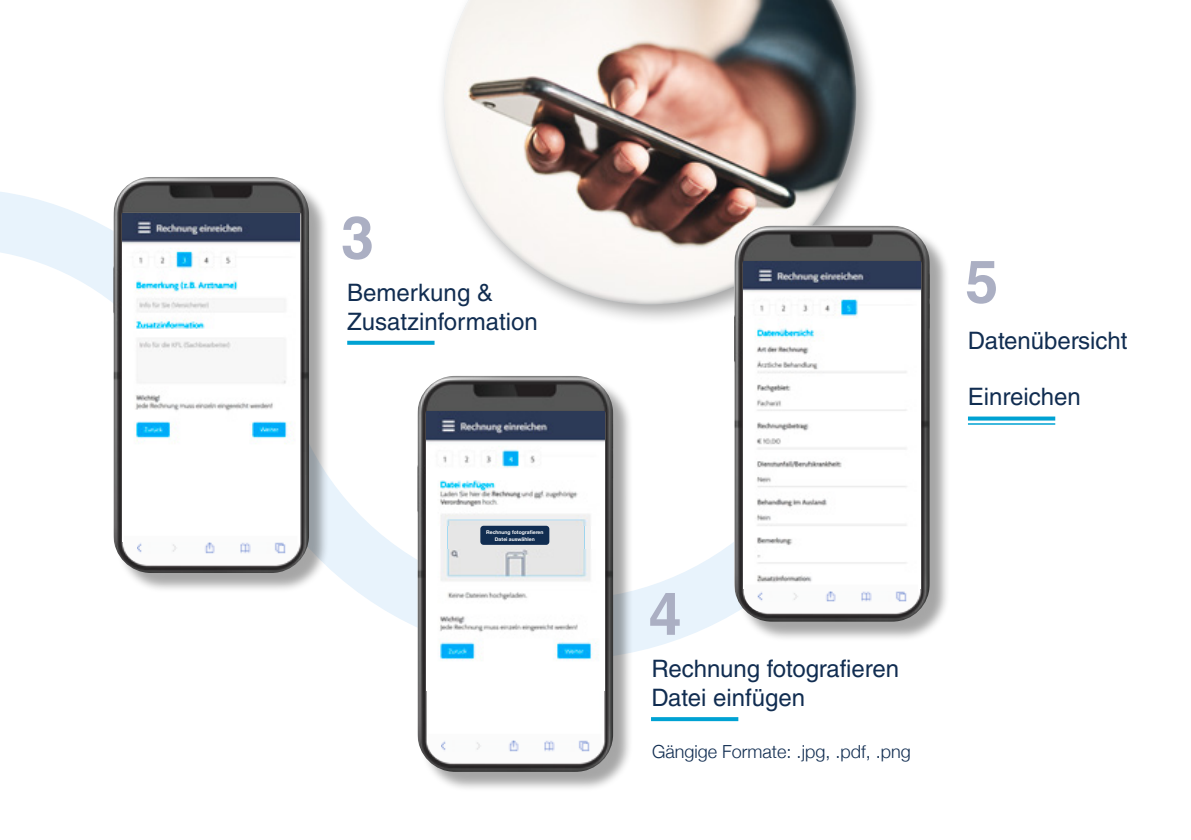
<style>
.page{position:relative;width:1191px;height:840px;background:#fff}
.page>*{position:absolute;margin:0;border:0;box-sizing:border-box;transform-origin:0 0}
.t1{font:700 59.4px "Helvetica";color:#abafc3}
.t2{font:24px/28.8px "Helvetica LT Std";color:#112d51}
.t3{font:300 18px "Helvetica Neue";color:#112d51}
.t4{font:700 5px/6.4px "Helvetica Neue";color:#fff;text-align:center}
</style>
<div class="page">
<svg style="left:0;top:192px;width:113px;height:111px"></svg>
<div style="left:436px;top:0;width:441px;height:325px;background:#000;opacity:.35"></div>
<img style="left:444px;top:0;width:412px;height:143px">
<svg style="left:329px;top:143px;width:548px;height:579px"></svg>
<svg style="left:347px;top:340px;width:87px;height:4px"></svg>
<svg style="left:968px;top:416px;width:87px;height:4px"></svg>
<hr style="left:968px;top:423px;width:87px;height:1px;background:#00a2d3">
<svg style="left:651px;top:716px;width:87px;height:4px"></svg>
<div style="left:116px;top:179px;width:213px;height:414px;background:#000;opacity:.35"></div>
<img style="left:113px;top:177px;width:196px;height:395px">
<div style="left:737px;top:228px;width:213px;height:413px;background:#000;opacity:.35"></div>
<img style="left:734px;top:225px;width:195px;height:396px">
<img style="left:122px;top:213px;width:177px;height:328px">
<img style="left:743px;top:261px;width:177px;height:327px">
<svg style="left:124px;top:535px;width:173px;height:29px"></svg>
<img style="left:137px;top:542px;width:149px;height:10px">
<svg style="left:744px;top:584px;width:173px;height:28px"></svg>
<img style="left:757px;top:591px;width:149px;height:10px">
<div style="left:420px;top:378px;width:213px;height:413px;background:#000;opacity:.35"></div>
<img style="left:417px;top:375px;width:196px;height:396px">
<img style="left:426px;top:411px;width:178px;height:279px">
<img style="left:426px;top:526px;width:178px;height:22px">
<svg style="left:428px;top:733px;width:173px;height:28px"></svg>
<img style="left:441px;top:740px;width:149px;height:10px">
<div style="left:480px;top:525px;width:69px;height:19px;background:#112d51;border-radius:3px"></div>
<h1 class="t1" style="left:341px;top:189px;width:35px">3</h1>
<p class="t2" style="left:347px;top:277px;width:192px">Bemerkung &amp;<br>Zusatzinformation</p>
<p class="t4" style="left:486px;top:529px;width:59px">Rechnung fotografieren<br>Datei auswählen</p>
<h1 class="t1" style="left:965px;top:233px;width:35px">5</h1>
<p class="t2" style="left:968px;top:326px;width:161px">Datenübersicht</p>
<p class="t2" style="left:968px;top:382px;width:114px">Einreichen</p>
<h1 class="t1" style="left:648px;top:565px;width:35px">4</h1>
<p class="t2" style="left:651px;top:653px;width:249px">Rechnung fotografieren<br>Datei einfügen</p>
<p class="t3" style="left:652px;top:736px;width:260px">Gängige Formate: .jpg, .pdf, .png</p>
</div>
